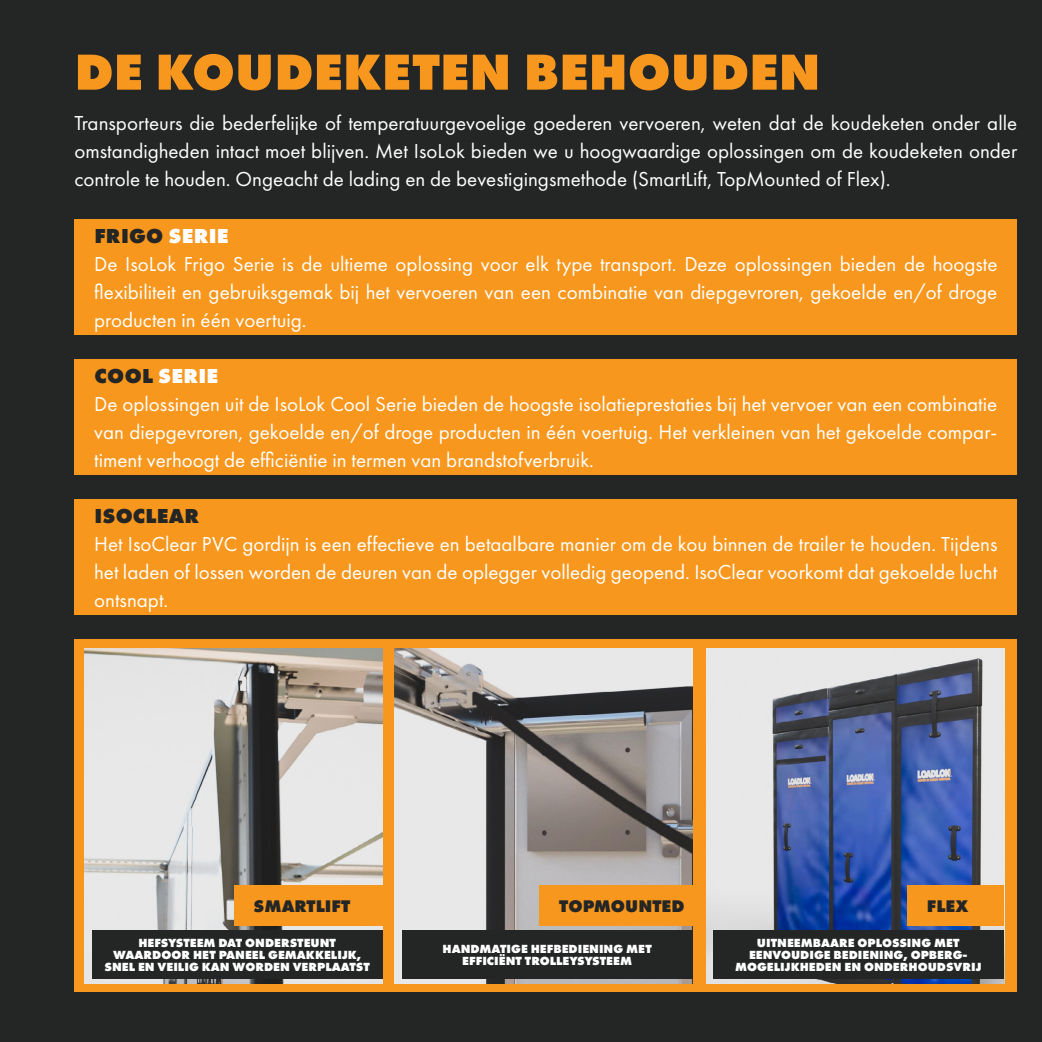
<style>
.page{position:relative;width:1042px;height:1042px;background:#242525}
.page>*{position:absolute;margin:0;border:0;box-sizing:border-box;transform-origin:0 0}
.t1{font:800 52.5px "Futura PT";color:#f8971d}
.t2{font:21px/28px "Futura PT";color:#fff;text-align:justify}
.t3{font:800 21px "Futura PT";letter-spacing:.01em;color:#242525}
.t4{font:800 17.5px "Futura PT";color:#242525}
.t5{font:800 12.25px/12.2px "Futura PT";color:#fff;text-align:center}
.s1{font-weight:800;color:#242525}
.s2{font-weight:800}
</style>
<div class="page">
<div style="left:74px;top:220px;width:943px;height:115px;background:#f8971d"></div>
<div style="left:74px;top:639px;width:943px;height:353px;background:#f8971d"></div>
<img style="left:85px;top:648px;width:298px;height:335px">
<img style="left:395px;top:648px;width:297px;height:335px">
<img style="left:706px;top:648px;width:298px;height:335px">
<div style="left:74px;top:360px;width:943px;height:115px;background:#f8971d"></div>
<div style="left:74px;top:500px;width:943px;height:115px;background:#f8971d"></div>
<div style="left:234px;top:885px;width:149px;height:41px;background:#f8971d"></div>
<div style="left:539px;top:885px;width:153px;height:41px;background:#f8971d"></div>
<div style="left:907px;top:885px;width:97px;height:41px;background:#f8971d"></div>
<div style="left:92px;top:930px;width:291px;height:48px;background:#242525"></div>
<div style="left:402px;top:930px;width:290px;height:48px;background:#242525"></div>
<div style="left:713px;top:930px;width:291px;height:48px;background:#242525"></div>
<h1 class="t1" style="left:74px;top:39px;width:748px">DE KOUDEKETEN BEHOUDEN</h1>
<p class="t2" style="left:74px;top:108px;width:944px">Transporteurs die bederfelijke of temperatuurgevoelige goederen vervoeren, weten dat de koudeketen onder alle omstandigheden intact moet blijven. Met IsoLok bieden we u hoogwaardige oplossingen om de koudeketen onder controle te houden. Ongeacht de lading en de bevestigingsmethode (SmartLift, TopMounted of Flex).</p>
<p class="t2" style="left:94px;top:222px;width:904px;text-align:left"><span class="s1">FRIGO</span> <span class="s2">SERIE<br></span>De IsoLok Frigo Serie is de ultieme oplossing voor elk type transport. Deze oplossingen bieden de hoogste flexibiliteit en gebruiksgemak bij het vervoeren van een combinatie van diepgevroren, gekoelde en/of droge producten in één voertuig.</p>
<p class="t2" style="left:94px;top:362px;width:904px;text-align:left"><span class="s1">COOL</span> <span class="s2">SERIE<br></span>De oplossingen uit de IsoLok Cool Serie bieden de hoogste isolatieprestaties bij het vervoer van een combinatie van diepgevroren, gekoelde en/of droge producten in één voertuig. Het verkleinen van het gekoelde compar&shy;timent verhoogt de efficiëntie in termen van brandstofverbruik.</p>
<p class="t3" style="left:94px;top:503px;width:107px">ISOCLEAR</p>
<p class="t2" style="left:94px;top:530px;width:904px">Het IsoClear PVC gordijn is een effectieve en betaalbare manier om de kou binnen de trailer te houden. Tijdens het laden of lossen worden de deuren van de oplegger volledig geopend. IsoClear voorkomt dat gekoelde lucht ontsnapt.</p>
<p class="t4" style="left:254px;top:895px;width:98px">SMARTLIFT</p>
<p class="t4" style="left:559px;top:895px;width:127px">TOPMOUNTED</p>
<p class="t4" style="left:927px;top:895px;width:43px">FLEX</p>
<p class="t5" style="left:105px;top:936px;width:267px">HEFSYSTEEM DAT ONDERSTEUNT<br>WAARDOOR HET PANEEL GEMAKKELIJK,<br>SNEL EN VEILIG KAN WORDEN VERPLAATST</p>
<p class="t5" style="left:442px;top:942px;width:211px">HANDMATIGE HEFBEDIENING MET<br>EFFICIËNT TROLLEYSYSTEEM</p>
<p class="t5" style="left:735px;top:936px;width:248px">UITNEEMBAARE OPLOSSING MET<br>EENVOUDIGE BEDIENING, OPBERG-<br>MOGELIJKHEDEN EN ONDERHOUDSVRIJ</p>
</div>
